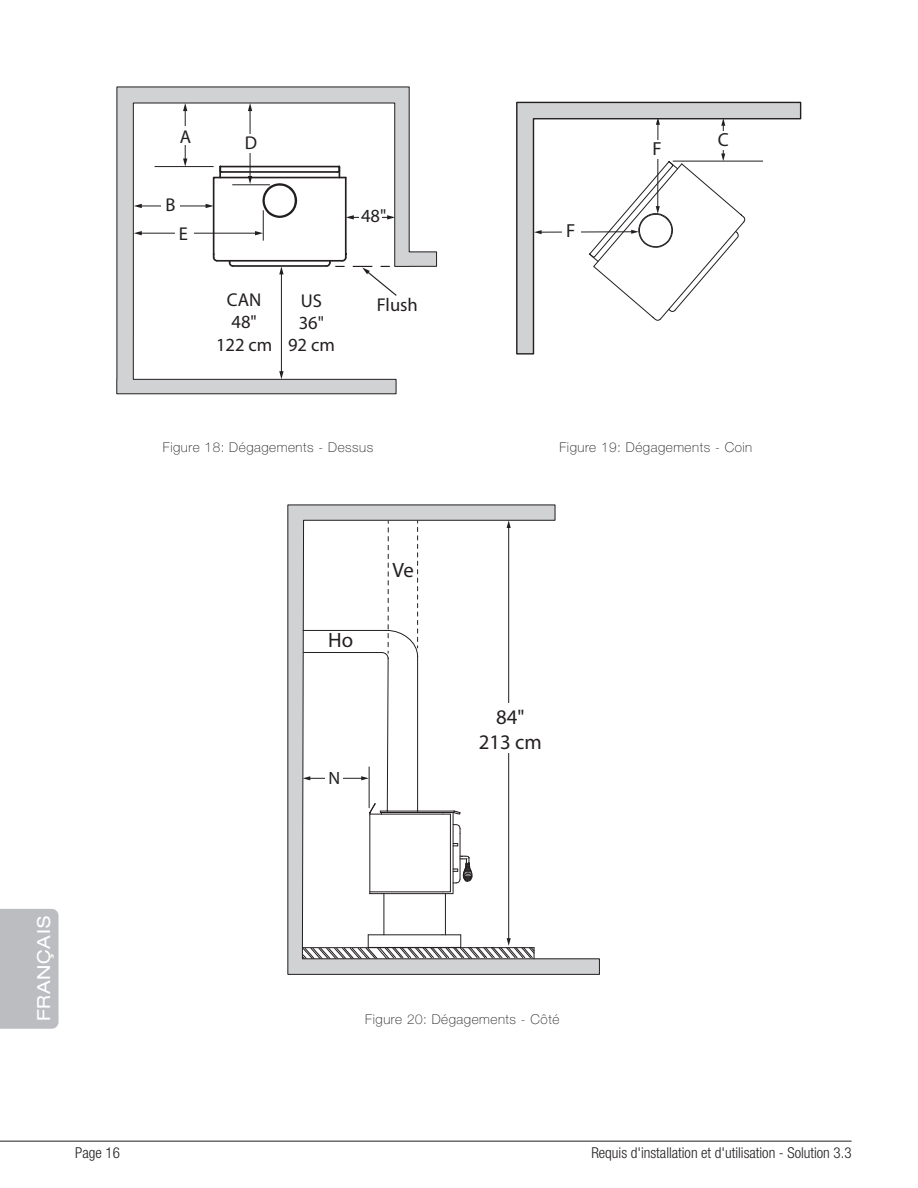
<style>
.page{position:relative;width:918px;height:1188px;background:#fff}
.page>*{position:absolute;margin:0;border:0;box-sizing:border-box;transform-origin:0 0}
.t1{font:20.85px/24.9px "Myriad Pro";color:#231f20;text-align:center}
.t2{font:18.9px "Myriad Pro";color:#231f20}
.t3{font:18.6px/22.4px "Myriad Pro";color:#231f20;text-align:center}
.t4{font:expanded 18px "Helvetica Neue LT Std";letter-spacing:.04em;color:#fff}
.t5{font:17.85px "Myriad Pro";color:#231f20}
.t6{font:300 condensed 15px "Helvetica Neue LT Std";color:#231f20}
.t7{font:100 13.5px "Helvetica Neue LT Std";letter-spacing:.04em;color:#231f20}
</style>
<div class="page">
<hr style="left:0;top:1141px;width:852px;height:1px;background:#231f20">
<div style="left:0;top:909px;width:59px;height:120px;background:#bbbdc1"></div>
<svg style="left:116px;top:86px;width:321px;height:309px"></svg>
<svg style="left:206px;top:164px;width:192px;height:133px"></svg>
<div style="left:360px;top:206px;width:22px;height:22px;background:#fff"></div>
<svg style="left:516px;top:101px;width:286px;height:254px"></svg>
<hr style="left:673px;top:161px;width:90px;height:1px;background:#231f20">
<svg style="left:287px;top:504px;width:313px;height:471px"></svg>
<hr style="left:508px;top:527px;width:1px;height:413px;background:#231f20">
<svg style="left:507px;top:520px;width:4px;height:8px"></svg>
<svg style="left:302px;top:934px;width:233px;height:26px"></svg>
<div style="left:475px;top:703px;width:70px;height:50px;background:#fff"></div>
<hr style="left:303px;top:630px;width:84px;height:1px;background:#231f20">
<hr style="left:303px;top:652px;width:79px;height:1px;background:#231f20">
<hr style="left:309px;top:778px;width:54px;height:1px;background:#231f20">
<svg style="left:303px;top:776px;width:7px;height:4px"></svg>
<svg style="left:361px;top:521px;width:112px;height:373px"></svg>
<div style="left:325px;top:769px;width:17px;height:17px;background:#fff"></div>
<hr style="left:369px;top:767px;width:1px;height:41px;background:#231f20">
<h3 class="t3" style="left:180px;top:125px;width:13px">A</h3>
<h3 class="t3" style="left:165px;top:193px;width:12px">B</h3>
<h3 class="t3" style="left:179px;top:222px;width:11px">E</h3>
<h3 class="t3" style="left:245px;top:131px;width:14px">D</h3>
<h3 class="t3" style="left:216px;top:288px;width:58px">CAN<br>48"<br>122 cm</h3>
<h3 class="t3" style="left:288px;top:289px;width:48px">US<br>36"<br>92 cm</h3>
<h3 class="t3" style="left:361px;top:204px;width:27px">48"</h3>
<h3 class="t3" style="left:377px;top:294px;width:43px">Flush</h3>
<h2 class="t2" style="left:566px;top:219px;width:11px">F</h2>
<h2 class="t2" style="left:652px;top:137px;width:11px">F</h2>
<h2 class="t2" style="left:718px;top:128px;width:12px">C</h2>
<p class="t7" style="left:163px;top:439px;width:212px">Figure 18: Dégagements - Dessus</p>
<p class="t7" style="left:559px;top:439px;width:194px">Figure 19: Dégagements - Coin</p>
<h1 class="t1" style="left:328px;top:628px;width:26px">Ho</h1>
<h1 class="t1" style="left:392px;top:557px;width:23px">Ve</h1>
<h3 class="t5" style="left:329px;top:767px;width:13px">N</h3>
<h1 class="t1" style="left:479px;top:704px;width:65px">84"<br>213 cm</h1>
<h3 class="t4" style="left:33px;top:1021px;width:106px;rotate:-90deg">FRANÇAIS</h3>
<p class="t7" style="left:365px;top:1011px;width:196px">Figure 20: Dégagements - Côté</p>
<p class="t6" style="left:75px;top:1144px;width:46px">Page 16</p>
<p class="t6" style="left:591px;top:1144px;width:262px">Requis d'installation et d'utilisation - Solution 3.3</p>
</div>
